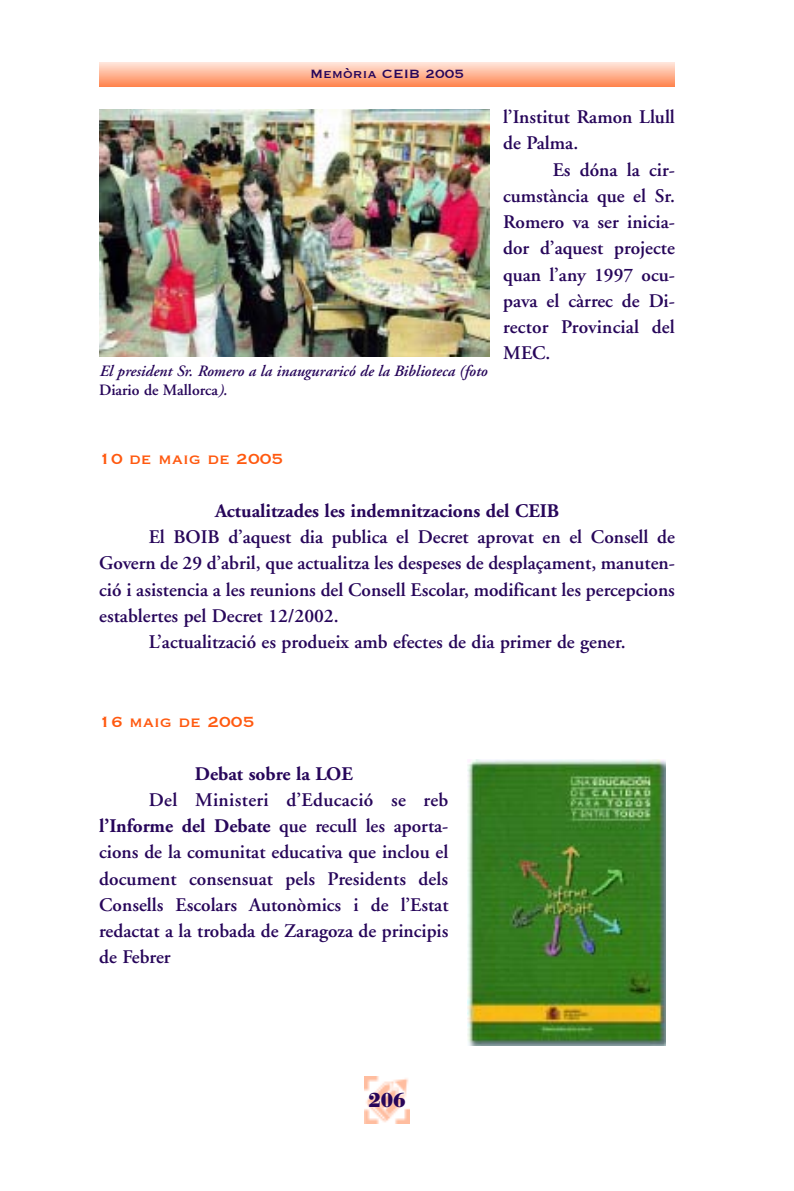
<style>
.page{position:relative;width:794px;height:1191px;background:#fff}
.page>*{position:absolute;margin:0;border:0;box-sizing:border-box;transform-origin:0 0}
.t1{font:700 21px "Bodoni Antiqua T";color:#27065a}
.t2{font:600 19.25px/26.2px "Adobe Garamond";color:#27065a;text-align:justify}
.t3{font:700 19.25px "Adobe Garamond";color:#27065a}
.t4{font:19.25px "Copperplate";color:#ff590f}
.t5{font:italic 600 15.75px/18.9px "Adobe Garamond";color:#27065a}
.t6{font:15.75px "Copperplate";color:#27065a}
.s1{font-style:normal}
.s2{font-weight:700}
</style>
<div class="page">
<img style="left:365px;top:1076px;width:44px;height:47px">
<hr style="left:99px;top:87px;width:576px;height:1px;background:#ff611b">
<hr style="left:99px;top:86px;width:576px;height:1px;background:#ff6723">
<hr style="left:99px;top:85px;width:576px;height:1px;background:#ff6c2a">
<hr style="left:99px;top:84px;width:576px;height:1px;background:#ff7132">
<hr style="left:99px;top:83px;width:576px;height:1px;background:#ff773a">
<hr style="left:99px;top:82px;width:576px;height:1px;background:#ff7c41">
<hr style="left:99px;top:81px;width:576px;height:1px;background:#ff8149">
<hr style="left:99px;top:80px;width:576px;height:1px;background:#ff8751">
<hr style="left:99px;top:79px;width:576px;height:1px;background:#ff8b57">
<hr style="left:99px;top:78px;width:576px;height:1px;background:#ff915f">
<hr style="left:99px;top:77px;width:576px;height:1px;background:#ff9668">
<hr style="left:99px;top:76px;width:576px;height:1px;background:#ff9c6f">
<hr style="left:99px;top:75px;width:576px;height:1px;background:#ffa176">
<hr style="left:99px;top:74px;width:576px;height:1px;background:#ffa67e">
<hr style="left:99px;top:73px;width:576px;height:1px;background:#ffac86">
<hr style="left:99px;top:72px;width:576px;height:1px;background:#ffb08d">
<hr style="left:99px;top:71px;width:576px;height:1px;background:#ffb695">
<hr style="left:99px;top:70px;width:576px;height:1px;background:#ffbc9d">
<hr style="left:99px;top:69px;width:576px;height:1px;background:#ffc0a4">
<hr style="left:99px;top:68px;width:576px;height:1px;background:#ffc6ac">
<hr style="left:99px;top:67px;width:576px;height:1px;background:#ffcbb4">
<hr style="left:99px;top:66px;width:576px;height:1px;background:#ffd1bc">
<hr style="left:99px;top:65px;width:576px;height:1px;background:#ffd6c3">
<hr style="left:99px;top:64px;width:576px;height:1px;background:#ffdbcb">
<hr style="left:99px;top:63px;width:576px;height:1px;background:#ffe1d3">
<hr style="left:99px;top:62px;width:576px;height:1px;background:#ffe6db">
<img style="left:99px;top:109px;width:390px;height:248px">
<img style="left:468px;top:759px;width:197px;height:286px">
<p class="t6" style="left:310px;top:64px;width:156px">Memòria CEIB 2005</p>
<p class="t5" style="left:99px;top:363px;width:389px">El president Sr. Romero a la inauguraricó de la Biblioteca (foto<br><span class="s1">Diario de Mallorca</span>).</p>
<p class="t2" style="left:503px;top:105px;width:173px">l’Institut Ramon Llull de Palma.</p>
<p class="t2" style="left:503px;top:158px;width:173px;text-indent:50px">Es dóna la cir&shy;cumstància que el Sr.<br>Romero va ser inicia&shy;dor d’aquest projecte quan l’any 1997 ocu&shy;pava el càrrec de Di&shy;rector Provincial del MEC.</p>
<p class="t4" style="left:99px;top:447px;width:186px">10 de maig de 2005</p>
<p class="t3" style="left:215px;top:503px;width:345px">Actualitzades les indemnitzacions del CEIB</p>
<p class="t2" style="left:149px;top:525px;width:527px">El BOIB d’aquest dia publica el Decret aprovat en el Consell de</p>
<p class="t2" style="left:99px;top:552px;width:577px">Govern de 29 d’abril, que actualitza les despeses de desplaçament, manuten-</p>
<p class="t2" style="left:99px;top:578px;width:577px">ció i asistencia a les reunions del Consell Escolar, modificant les percepcions</p>
<p class="t2" style="left:99px;top:604px;width:241px">establertes pel Decret 12/2002.</p>
<p class="t2" style="left:149px;top:630px;width:478px">L’actualització es produeix amb efectes de dia primer de gener.</p>
<p class="t4" style="left:99px;top:709px;width:157px">16 maig de 2005</p>
<p class="t3" style="left:195px;top:765px;width:159px">Debat sobre la LOE</p>
<p class="t2" style="left:99px;top:788px;width:351px;text-indent:50px">Del Ministeri d’Educació se reb <span class="s2">l’Informe del Debate</span> que recull les aporta&shy;cions de la comunitat educativa que inclou el document consensuat pels Presidents dels Consells Escolars Autonòmics i de l’Estat redactat a la trobada de Zaragoza de principis de Febrer</p>
<p class="t1" style="left:368px;top:1087px;width:39px">206</p>
</div>
